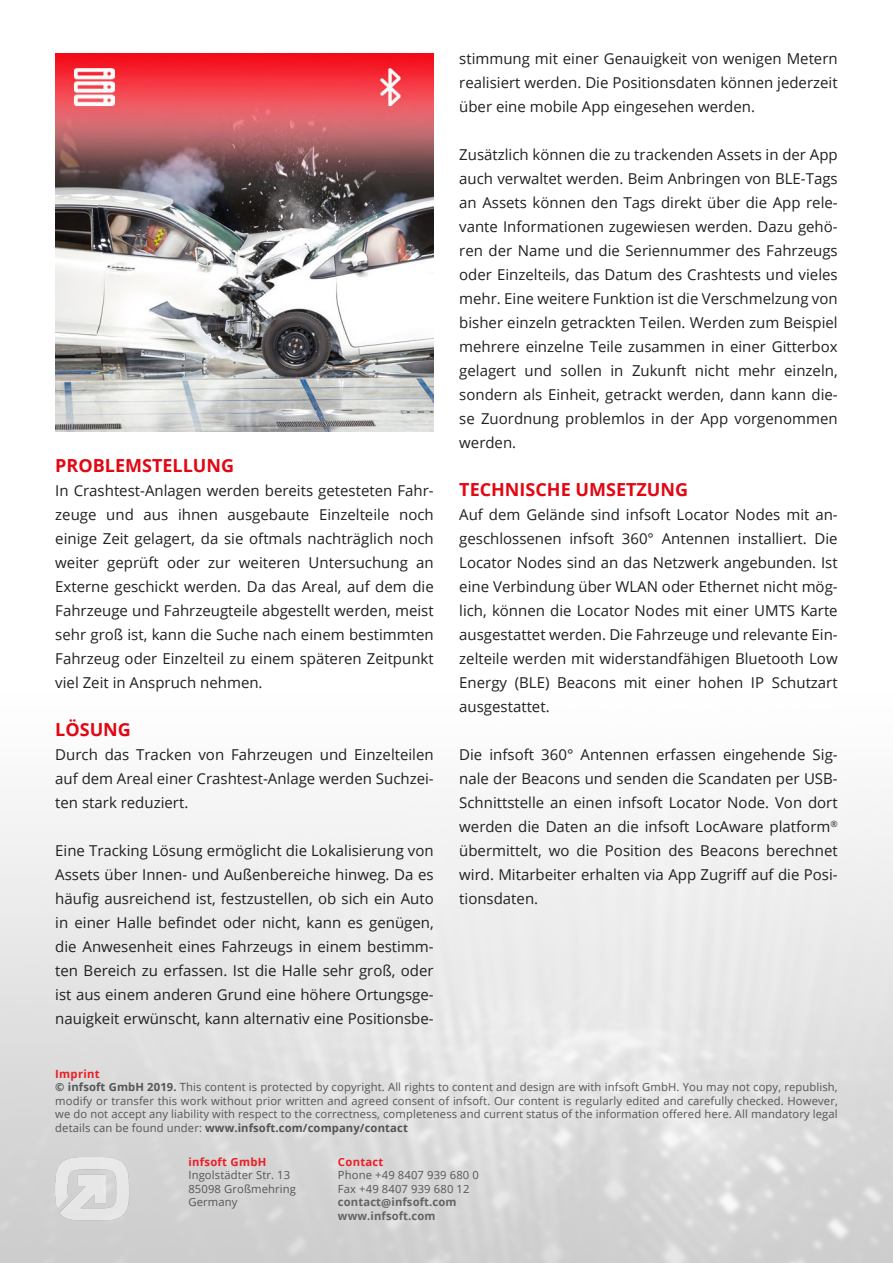
<style>
.page{position:relative;width:893px;height:1263px;background:#fff}
.page>*{position:absolute;margin:0;border:0;box-sizing:border-box;transform-origin:0 0}
.Überschrift{font:700 18px "Open Sans";color:#e30613}
.Fliesstext{font:15px/24px "Open Sans";color:#231f20;text-align:justify}
.t1{font:11.25px/13.5px "Open Sans";letter-spacing:.01em;color:#545557}
.t2{font:700 11.25px/13.5px "Open Sans";letter-spacing:.01em;color:#636366}
.t3{font:700 11.25px "Open Sans";letter-spacing:.025em;color:#ee1d23}
.s1{font-weight:700;color:#ee1d23}
.s2{font-weight:700}
.s3{font-weight:700;color:#555252}
</style>
<div class="page">
<img style="left:50px;top:1157px;width:82px;height:69px">
<img style="left:55px;top:53px;width:379px;height:379px">
<p class="Überschrift" style="left:55px;top:453px;width:180px">PROBLEMSTELLUNG</p>
<p class="Fliesstext" style="left:55px;top:478px;width:380px">In Crashtest-Anlagen werden bereits getesteten Fahr&shy;zeuge und aus ihnen ausgebaute Einzelteile noch einige Zeit gelagert, da sie oftmals nachträglich noch weiter geprüft oder zur weiteren Untersuchung an Externe geschickt werden. Da das Areal, auf dem die Fahrzeuge und Fahrzeugteile abgestellt werden, meist sehr groß ist, kann die Suche nach einem bestimmten Fahrzeug oder Einzelteil zu einem späteren Zeitpunkt viel Zeit in Anspruch nehmen.</p>
<p class="Überschrift" style="left:55px;top:717px;width:77px">LÖSUNG</p>
<p class="Fliesstext" style="left:55px;top:742px;width:380px">Durch das Tracken von Fahrzeugen und Einzelteilen auf dem Areal einer Crashtest-Anlage werden Suchzei&shy;ten stark reduziert.</p>
<p class="Fliesstext" style="left:55px;top:838px;width:380px">Eine Tracking Lösung ermöglicht die Lokalisierung von Assets über Innen- und Außenbereiche hinweg. Da es häufig ausreichend ist, festzustellen, ob sich ein Auto in einer Halle befindet oder nicht, kann es genügen, die Anwesenheit eines Fahrzeugs in einem bestimm&shy;ten Bereich zu erfassen. Ist die Halle sehr groß, oder ist aus einem anderen Grund eine höhere Ortungsge&shy;nauigkeit erwünscht, kann alternativ eine Positionsbe-</p>
<p class="Fliesstext" style="left:459px;top:46px;width:380px">stimmung mit einer Genauigkeit von wenigen Metern realisiert werden. Die Positionsdaten können jederzeit über eine mobile App eingesehen werden.</p>
<p class="Fliesstext" style="left:459px;top:142px;width:380px">Zusätzlich können die zu trackenden Assets in der App auch verwaltet werden. Beim Anbringen von BLE-Tags an Assets können den Tags direkt über die App rele&shy;vante Informationen zugewiesen werden. Dazu gehö&shy;ren der Name und die Seriennummer des Fahrzeugs oder Einzelteils, das Datum des Crashtests und vieles mehr. Eine weitere Funktion ist die Verschmelzung von bisher einzeln getrackten Teilen. Werden zum Beispiel mehrere einzelne Teile zusammen in einer Gitterbox gelagert und sollen in Zukunft nicht mehr einzeln, sondern als Einheit, getrackt werden, dann kann die&shy;se Zuordnung problemlos in der App vorgenommen werden.</p>
<p class="Überschrift" style="left:459px;top:477px;width:230px">TECHNISCHE UMSETZUNG</p>
<p class="Fliesstext" style="left:459px;top:502px;width:380px">Auf dem Gelände sind infsoft Locator Nodes mit an&shy;geschlossenen infsoft 360° Antennen installiert. Die Locator Nodes sind an das Netzwerk angebunden. Ist eine Verbindung über WLAN oder Ethernet nicht mög&shy;lich, können die Locator Nodes mit einer UMTS Karte ausgestattet werden. Die Fahrzeuge und relevante Ein&shy;zelteile werden mit widerstandfähigen Bluetooth Low Energy (BLE) Beacons mit einer hohen IP Schutzart ausgestattet.</p>
<p class="Fliesstext" style="left:459px;top:742px;width:380px">Die infsoft 360° Antennen erfassen eingehende Sig&shy;nale der Beacons und senden die Scandaten per USB-Schnittstelle an einen infsoft Locator Node. Von dort werden die Daten an die infsoft LocAware platform<sup>® </sup>übermittelt, wo die Position des Beacons berechnet wird. Mitarbeiter erhalten via App Zugriff auf die Posi&shy;tionsdaten.</p>
<p class="t1" style="left:55px;top:1067px;width:784px"><span class="s1">Imprint<br></span><span class="s2">© infsoft GmbH 2019.</span> This content is protected by copyright. All rights to content and design are with infsoft GmbH. You may not copy, republish, modify or transfer this work without prior written and agreed consent of infsoft. Our content is regularly edited and carefully checked. However, we do not accept any liability with respect to the correctness, completeness and current status of the information offered here. All mandatory legal details can be found under: <span class="s3">www.infsoft.com/company/contact</span></p>
<p class="t3" style="left:188px;top:1154px;width:79px">infsoft GmbH</p>
<p class="t1" style="left:188px;top:1168px;width:109px">Ingolstädter Str. 13<br>85098 Großmehring<br>Germany</p>
<p class="t3" style="left:338px;top:1154px;width:47px">Contact</p>
<p class="t1" style="left:338px;top:1168px;width:142px">Phone +49 8407 939 680 0<br>Fax +49 8407 939 680 12</p>
<p class="t2" style="left:338px;top:1195px;width:120px">contact@infsoft.com www.infsoft.com</p>
</div>
